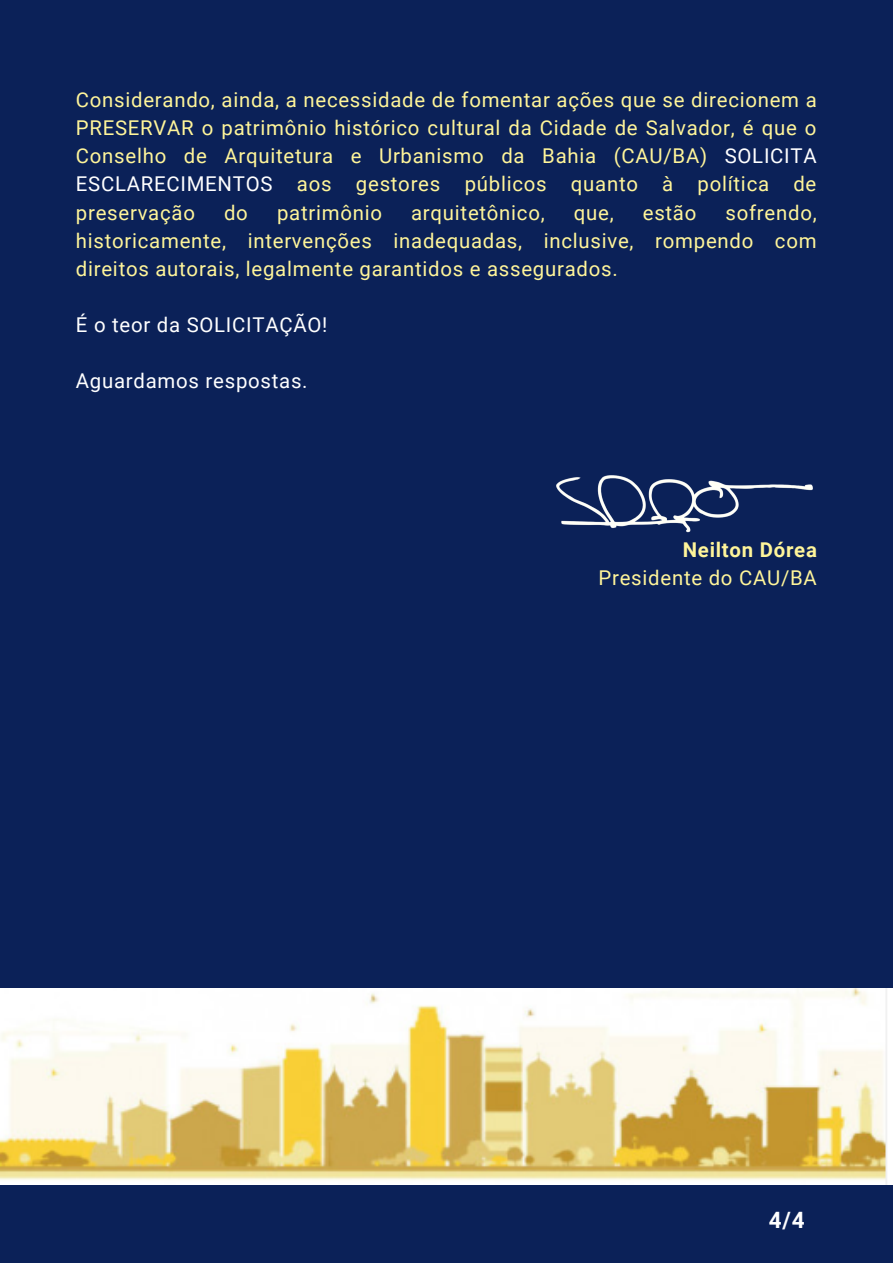
<style>
.page{position:relative;width:893px;height:1263px;background:#0b2158}
.page>*{position:absolute;margin:0;border:0;box-sizing:border-box;transform-origin:0 0}
.t1{font:700 22.5px "Roboto";color:#fff}
.t2{font:20.4px/28.1px "Roboto";letter-spacing:.035em;color:#fff59a;text-align:justify}
.t3{font:20.4px "Roboto";letter-spacing:.035em;color:#fff}
.t4{font:700 20.4px "Roboto";letter-spacing:.035em;color:#fff59a}
.s1{color:#fff}
</style>
<div class="page">
<img style="left:0;top:988px;width:893px;height:196px">
<img style="left:556px;top:475px;width:257px;height:58px">
<p class="t2" style="left:76px;top:86px;width:742px">Considerando, ainda, a necessidade de fomentar ações que se direcionem a PRESERVAR o patrimônio histórico cultural da Cidade de Salvador, é que o Conselho de Arquitetura e Urbanismo da Bahia (CAU/BA) <span class="s1">SOLICITA ESCLARECIMENTOS</span> aos gestores públicos quanto à política de preservação</p>
<p class="t2" style="left:76px;top:198px;width:742px;text-indent:649px">sofrendo, historicamente, intervenções inadequadas, inclusive, rompendo com direitos autorais, legalmente garantidos e assegurados.</p>
<p class="t3" style="left:76px;top:313px;width:253px">É o teor da SOLICITAÇÃO!</p>
<p class="t3" style="left:76px;top:369px;width:233px">Aguardamos respostas.</p>
<p class="t2" style="left:224px;top:198px;width:25px">do</p>
<p class="t2" style="left:277px;top:198px;width:106px">patrimônio</p>
<p class="t2" style="left:411px;top:198px;width:135px">arquitetônico,</p>
<p class="t2" style="left:574px;top:198px;width:41px">que,</p>
<p class="t2" style="left:643px;top:198px;width:55px">estão</p>
<p class="t4" style="left:683px;top:538px;width:136px">Neilton Dórea</p>
<p class="t2" style="left:598px;top:564px;width:220px">Presidente do CAU/BA</p>
<p class="t1" style="left:769px;top:1207px;width:37px">4/4</p>
</div>
